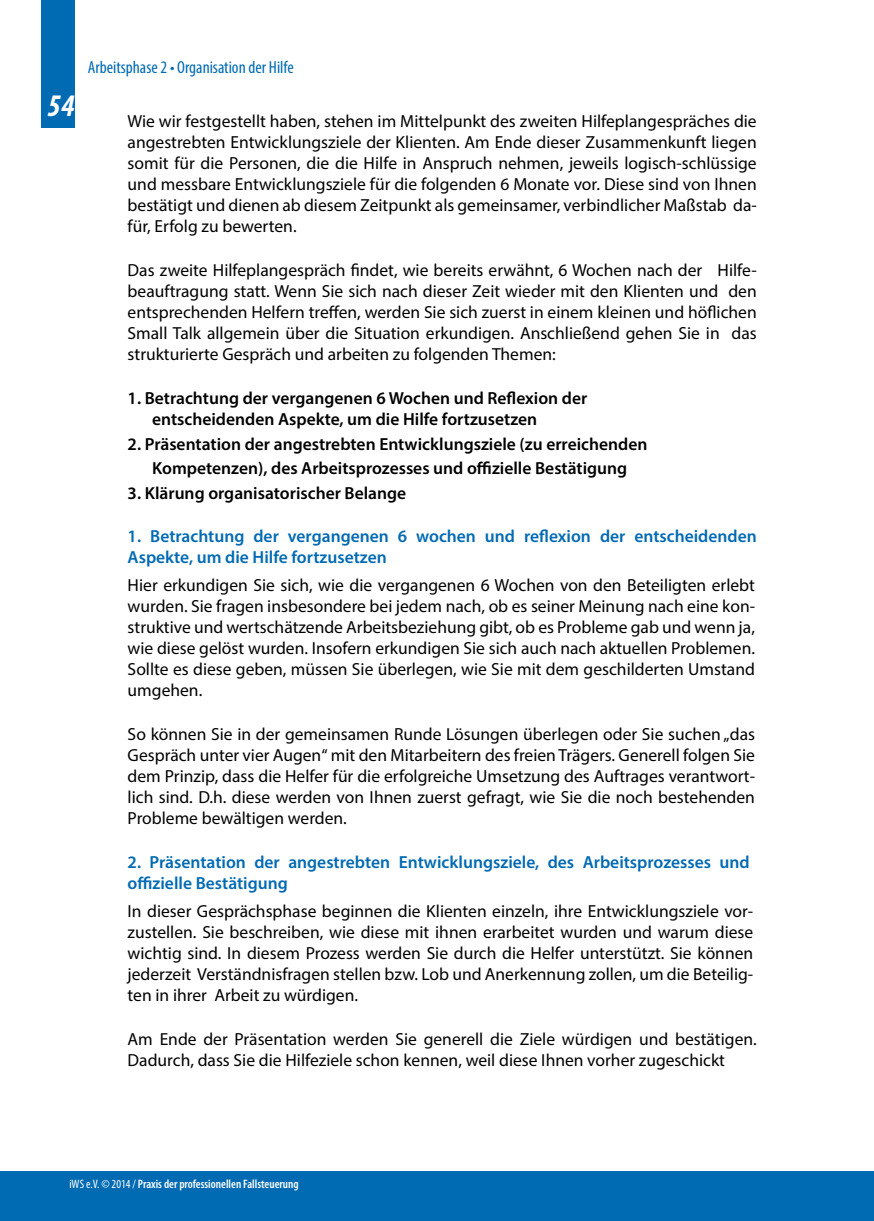
<style>
.page{position:relative;width:874px;height:1221px;background:#fff}
.page>*{position:absolute;margin:0;border:0;box-sizing:border-box;transform-origin:0 0}
.t1{font:italic 700 condensed 31.5px "Myriad Pro";color:#fff}
.t2{font:17.5px/21px "Myriad Pro";color:#000;text-align:justify}
.t3{font:600 17.5px/21px "Myriad Pro";color:#000}
.t4{font:600 17.5px/21px "Myriad Pro";color:#006ab3}
.t5{font:condensed 17.5px "Myriad Pro";color:#006ab3}
.t6{font:600 condensed 12.25px "Myriad Pro";color:#fff}
.s1{font-weight:400}
</style>
<div class="page">
<div style="left:0;top:1171px;width:873px;height:49px;background:#006ab3"></div>
<div style="left:42px;top:0;width:33px;height:128px;background:#006ab3"></div>
<h1 class="t1" style="left:47px;top:86px;width:29px">54</h1>
<p class="t5" style="left:88px;top:57px;width:207px">Arbeitsphase 2 • Organisation der Hilfe</p>
<p class="t2" style="left:127px;top:111px;width:630px">Wie wir festgestellt haben, stehen im Mittelpunkt des zweiten Hilfeplangespräches die angestrebten Entwicklungsziele der Klienten. Am Ende dieser Zusammenkunft liegen somit für die Personen, die die Hilfe in Anspruch nehmen, jeweils logisch-schlüssige und messbare Entwicklungsziele für die folgenden 6 Monate vor. Diese sind von Ihnen bestätigt und dienen ab diesem Zeitpunkt als gemeinsamer, verbindlicher Maßstab da&shy;für, Erfolg zu bewerten.</p>
<p class="t2" style="left:127px;top:259px;width:630px">Das zweite Hilfeplangespräch findet, wie bereits erwähnt, 6 Wochen nach der Hilfe&shy;beauftragung statt. Wenn Sie sich nach dieser Zeit wieder mit den Klienten und den entsprechenden Helfern treffen, werden Sie sich zuerst in einem kleinen und höflichen Small Talk allgemein über die Situation erkundigen. Anschließend gehen Sie in das strukturierte Gespräch und arbeiten zu folgenden Themen:</p>
<p class="t3" style="left:152px;top:387px;width:436px;text-indent:-24px">1. Betrachtung der vergangenen 6 Wochen und Reflexion der entscheidenden Aspekte, um die Hilfe fortzusetzen</p>
<p class="t3" style="left:127px;top:431px;width:521px;line-height:24.5px;text-align:center">2. Präsentation der angestrebten Entwicklungsziele (zu erreichenden<br>Kompetenzen), des Arbeitsprozesses und offizielle Bestätigung</p>
<p class="t3" style="left:127px;top:481px;width:280px">3. Klärung organisatorischer Belange</p>
<p class="t4" style="left:127px;top:525px;width:630px">1. Betrachtung der vergangenen 6 wochen und reflexion der entscheidenden<br>Aspekte, um die Hilfe fortzusetzen</p>
<p class="t2" style="left:127px;top:574px;width:628px">Hier erkundigen Sie sich, wie die vergangenen 6 Wochen von den Beteiligten erlebt wurden. Sie fragen insbesondere bei jedem nach, ob es seiner Meinung nach eine kon&shy;struktive und wertschätzende Arbeitsbeziehung gibt, ob es Probleme gab und wenn ja, wie diese gelöst wurden. Insofern erkundigen Sie sich auch nach aktuellen Problemen.<br>Sollte es diese geben, müssen Sie überlegen, wie Sie mit dem geschilderten Umstand umgehen.</p>
<p class="t2" style="left:127px;top:723px;width:628px">So können Sie in der gemeinsamen Runde Lösungen überlegen oder Sie suchen „das Gespräch unter vier Augen“ mit den Mitarbeitern des freien Trägers. Generell folgen Sie dem Prinzip, dass die Helfer für die erfolgreiche Umsetzung des Auftrages verantwort&shy;lich sind. D.h. diese werden von Ihnen zuerst gefragt, wie Sie die noch bestehenden Probleme bewältigen werden.</p>
<p class="t4" style="left:127px;top:851px;width:623px">2. Präsentation der angestrebten Entwicklungsziele, des Arbeitsprozesses und offizielle Bestätigung</p>
<p class="t2" style="left:127px;top:900px;width:627px">In dieser Gesprächsphase beginnen die Klienten einzeln, ihre Entwicklungsziele vor&shy;zustellen. Sie beschreiben, wie diese mit ihnen erarbeitet wurden und warum diese wichtig sind. In diesem Prozess werden Sie durch die Helfer unterstützt. Sie können jederzeit Verständnisfragen stellen bzw. Lob und Anerkennung zollen, um die Beteilig&shy;ten in ihrer Arbeit zu würdigen.</p>
<p class="t2" style="left:127px;top:1028px;width:630px">Am Ende der Präsentation werden Sie generell die Ziele würdigen und bestätigen.<br>Dadurch, dass Sie die Hilfeziele schon kennen, weil diese Ihnen vorher zugeschickt</p>
<p class="t6" style="left:69px;top:1177px;width:231px"><span class="s1">iWS e.V. © 2014 /</span> Praxis der professionellen Fallsteuerung</p>
</div>
